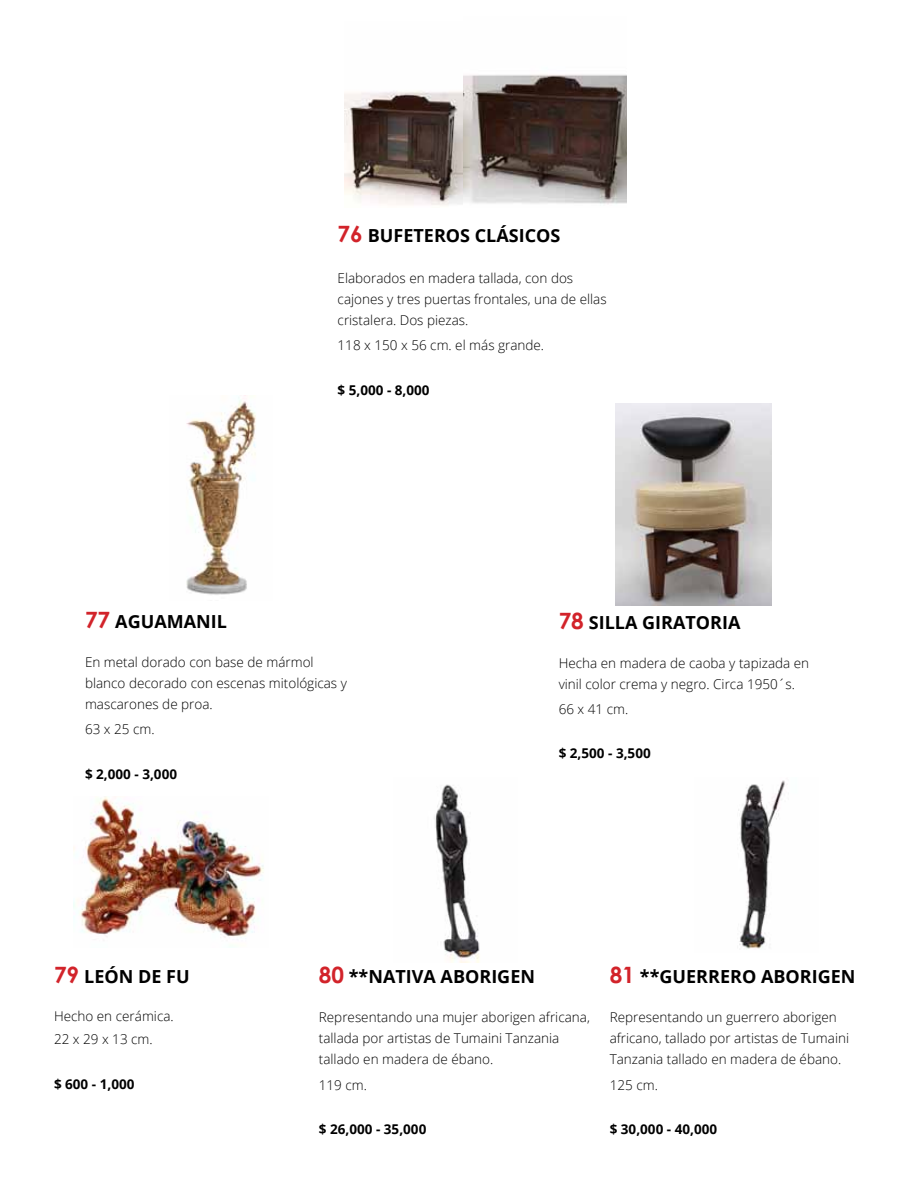
<style>
.page{position:relative;width:918px;height:1188px;background:#fff}
.page>*{position:absolute;margin:0;border:0;box-sizing:border-box;transform-origin:0 0}
.t1{font:700 18px "Open Sans";color:#000}
.t2{font:300 13.5px/21px "Open Sans";color:#000}
.t3{font:700 13.5px "Open Sans";color:#000}
.s1{font-family:"Century Gothic";font-size:22.5px;color:#d2232a}
</style>
<div class="page">
<img style="left:186px;top:395px;width:70px;height:200px">
<img style="left:434px;top:784px;width:46px;height:178px">
<img style="left:738px;top:780px;width:47px;height:169px">
<img style="left:345px;top:91px;width:118px;height:115px">
<img style="left:616px;top:403px;width:155px;height:203px">
<img style="left:463px;top:74px;width:163px;height:130px">
<img style="left:73px;top:796px;width:191px;height:142px">
<h1 class="t1" style="left:338px;top:223px;width:223px"><span class="s1">76</span> BUFETEROS CLÁSICOS</h1>
<p class="t2" style="left:338px;top:267px;width:271px">Elaborados en madera tallada, con dos cajones y tres puertas frontales, una de ellas cristalera. Dos piezas.</p>
<p class="t2" style="left:338px;top:334px;width:208px">118 x 150 x 56 cm. el más grande.</p>
<p class="t3" style="left:338px;top:380px;width:94px">$ 5,000 - 8,000</p>
<h1 class="t1" style="left:85px;top:609px;width:143px"><span class="s1">77</span> AG UAMANIL</h1>
<p class="t2" style="left:85px;top:651px;width:263px">En metal dorado con base de mármol blanco decorado con escenas mitológicas y mascarones de proa.</p>
<p class="t2" style="left:85px;top:718px;width:71px">63 x 25 cm.</p>
<p class="t3" style="left:85px;top:764px;width:94px">$ 2,000 - 3,000</p>
<h1 class="t1" style="left:559px;top:609px;width:183px"><span class="s1">78</span> SILLA GIRATORIA</h1>
<p class="t2" style="left:559px;top:652px;width:252px">Hecha en madera de caoba y tapizada en vinil color crema y negro. Circa 1950´s.</p>
<p class="t2" style="left:559px;top:698px;width:71px">66 x 41 cm.</p>
<p class="t3" style="left:559px;top:744px;width:94px">$ 2,500 - 3,500</p>
<h1 class="t1" style="left:54px;top:964px;width:137px"><span class="s1">79</span> LEÓN DE FU</h1>
<p class="t2" style="left:54px;top:1003px;width:121px;line-height:23.7px">Hecho en cerámica.<br>22 x 29 x 13 cm.</p>
<p class="t3" style="left:54px;top:1074px;width:82px">$ 600 - 1,000</p>
<h1 class="t1" style="left:319px;top:964px;width:218px"><span class="s1">80</span> **NATIVA ABORIGEN</h1>
<p class="t2" style="left:319px;top:1007px;width:273px">Representando una mujer aborigen africana, tallada por artistas de Tumaini Tanzania tallado en madera de ébano.</p>
<p class="t2" style="left:319px;top:1074px;width:50px">119 cm.</p>
<p class="t3" style="left:319px;top:1120px;width:109px">$ 26,000 - 35,000</p>
<h1 class="t1" style="left:610px;top:964px;width:247px"><span class="s1">81</span> **GUERRERO ABORIGEN</h1>
<p class="t2" style="left:610px;top:1007px;width:241px">Representando un guerrero aborigen africano, tallado por artistas de Tumaini<br>Tanzania tallado en madera de ébano.</p>
<p class="t2" style="left:610px;top:1074px;width:50px">125 cm.</p>
<p class="t3" style="left:610px;top:1120px;width:109px">$ 30,000 - 40,000</p>
</div>
